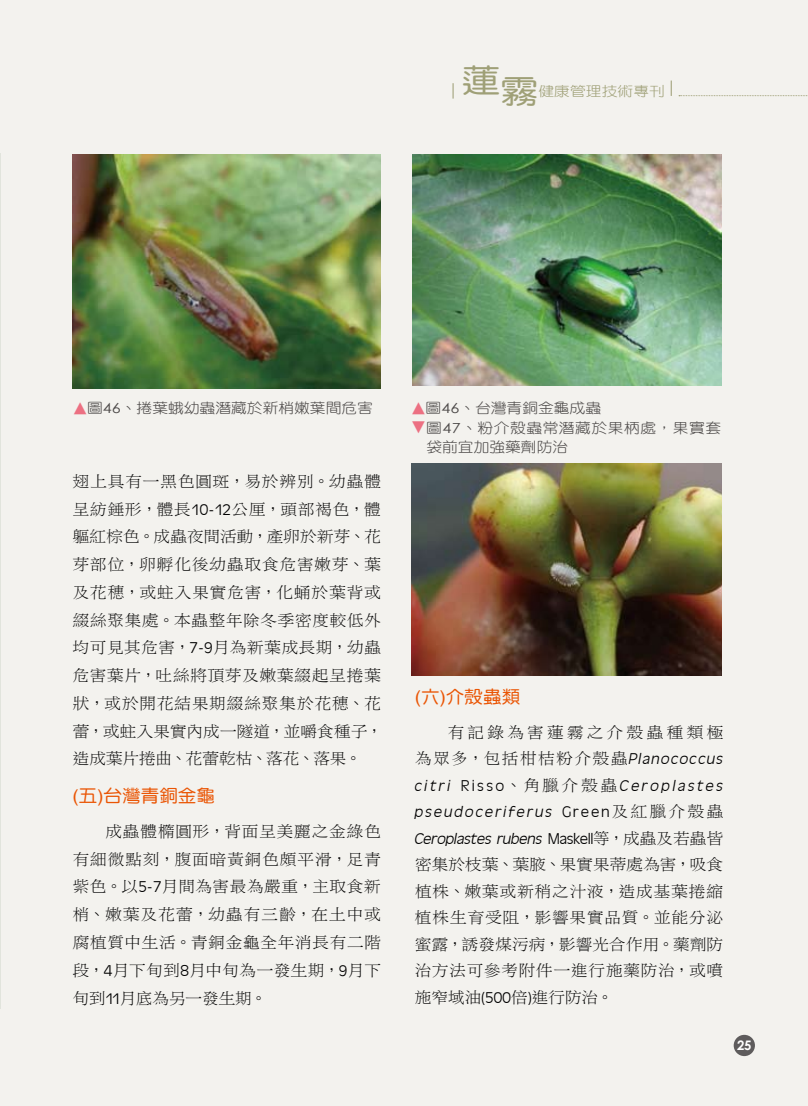
<style>
.page{position:relative;width:808px;height:1106px;background:#f3f2ee}
.page>*{position:absolute;margin:0;border:0;box-sizing:border-box;transform-origin:0 0}
.t1{font:32.4px "DF Yuan Std W5";color:#9fa077;scale:1.17 1}
.t2{font:17.7px "DF Yuan Std W5";color:#ea5504;scale:1.05 1}
.t3{font:16.2px/27.8px "DF Li Song Std W3";letter-spacing:.01em;color:#000;text-align:justify;scale:1.06 1}
.t4{font:italic 16.2px/26.5px "Antique Oli T Ligh";color:#000;scale:1.04 1}
.t5{font:16.2px/26.4px "DF Li Song Std W3";letter-spacing:.155em;color:#000;text-align:right;scale:1.06 1}
.t6{font:14.1px "DF Yuan Std W3";color:#4c4948;scale:1.11 1}
.t7{font:14.1px/19.5px "DF Yuan Std W3";letter-spacing:.035em;color:#4c4948;scale:1.11 1}
.t8{font:13.5px "DF Yuan Std W3";letter-spacing:.005em;color:#9fa077;scale:1.17 1}
.t9{font:700 13.2px "Century Gothic";color:#fff}
.s1{font-size:15.75px;color:#ec7082}
.s2{font-family:"Century Gothic";font-size:13.95px}
.s3{font-family:"DF Hei Std W3"}
.s4{font-family:"Antique Oli T Ligh"}
.s5{font-family:"Helvetica"}
.s6{font-family:"Antique Oli T Ligh";font-style:italic}
.s7{font-style:normal}
.s8{font-family:"DF Hei Std W3";font-style:normal}
.s9{font-family:"DF Li Song Std W3";font-style:normal}
</style>
<div class="page">
<svg style="left:679px;top:95px;width:129px;height:1px"></svg>
<svg style="left:671px;top:81px;width:1px;height:15px"></svg>
<svg style="left:453px;top:83px;width:1px;height:16px"></svg>
<div style="left:734px;top:1034px;width:21px;height:22px;background:#5e5c5c;border-radius:50%"></div>
<hr style="left:0;top:153px;width:1px;height:855px;background:#e1e4dc">
<img style="left:73px;top:154px;width:307px;height:234px">
<img style="left:413px;top:155px;width:309px;height:231px">
<img style="left:411px;top:464px;width:311px;height:211px">
<h1 class="t1" style="left:462px;top:68px;width:66px">蓮霧</h1>
<p class="t8" style="left:538px;top:84px;width:110px">健康管理技術專刊</p>
<p class="t6" style="left:73px;top:400px;width:272px"><span class="s1">▲</span>圖<span class="s2">46</span>、捲葉蛾幼蟲潛藏於新梢嫩葉間危害</p>
<p class="t6" style="left:411px;top:400px;width:172px"><span class="s1">▲</span>圖<span class="s2">46</span>、台灣青銅金龜成蟲</p>
<p class="t7" style="left:426px;top:417px;width:267px;text-indent:-15px"><span class="s1">▼</span>圖<span class="s2">47</span>、粉介殼蟲常潛藏於果柄處，果實套袋前宜加強藥劑防治</p>
<p class="t3" style="left:72px;top:467px;width:294px">翅上具有一黑色圓斑<span class="s3">，</span>易於辨別<span class="s3">。</span>幼蟲體呈紡錘形<span class="s3">，</span>體長<span class="s4">10-12</span>公厘<span class="s3">，</span>頭部褐色<span class="s3">，</span>體軀紅棕色<span class="s3">。</span>成蟲夜間活動<span class="s3">，</span>產卵於新芽<span class="s3">、</span>花芽部位<span class="s3">，</span>卵孵化後幼蟲取食危害嫩芽<span class="s3">、</span>葉及花穗<span class="s3">，</span>或蛀入果實危害<span class="s3">，</span>化蛹於葉背或綴絲聚集處<span class="s3">。</span>本蟲整年除冬季密度較低外均可見其危害<span class="s3">，</span><span class="s4">7-9</span>月為新葉成長期<span class="s3">，</span>幼蟲危害葉片<span class="s3">，</span>吐絲將頂芽及嫩葉綴起呈捲葉狀<span class="s3">，</span>或於開花結果期綴絲聚集於花穗<span class="s3">、</span>花蕾<span class="s3">，</span>或蛀入果實內成一隧道<span class="s3">，</span>並嚼食種子<span class="s3">，</span>造成葉片捲曲<span class="s3">、</span>花蕾乾枯<span class="s3">、</span>落花<span class="s3">、</span>落果<span class="s3">。</span></p>
<p class="t2" style="left:73px;top:785px;width:137px"><span class="s5">(</span>五<span class="s5">)</span>台灣青銅金龜</p>
<p class="t3" style="left:72px;top:817px;width:293px;text-indent:33px">成蟲體橢圓形<span class="s3">，</span>背面呈美麗之金綠色有細微點刻<span class="s3">，</span>腹面暗黃銅色頗平滑<span class="s3">，</span>足青紫色<span class="s3">。</span>以<span class="s4">5-7</span>月間為害最為嚴重<span class="s3">，</span>主取食新梢<span class="s3">、</span>嫩葉及花蕾<span class="s3">，</span>幼蟲有三齡<span class="s3">，</span>在土中或腐植質中生活<span class="s3">。</span>青銅金龜全年消長有二階段<span class="s3">，</span><span class="s4">4</span>月下旬到<span class="s4">8</span>月中旬為一發生期<span class="s3">，</span><span class="s4">9</span>月下旬到<span class="s4">11</span>月底為另一發生期<span class="s3">。</span></p>
<p class="t2" style="left:415px;top:687px;width:102px"><span class="s5">(</span>六<span class="s5">)</span>介殼蟲類</p>
<p class="t5" style="left:415px;top:718px;width:295px">有記錄為害蓮霧之介殼蟲種類極<br>為眾多<span class="s3">，</span>包括柑桔粉介殼蟲<span class="s6">Planococcus</span></p>
<p class="t4" style="left:414px;top:772px;width:301px">citri <span class="s7">R i s s o</span><span class="s8">、</span><span class="s9">角臘介殼蟲</span>Ceroplastes pseudoceriferus <span class="s7">G r e e n</span> <span class="s9">及紅臘介殼蟲<br></span>Ceroplastes rubens <span class="s7">Maskell</span><span class="s9">等</span><span class="s8">，</span><span class="s9">成蟲及若蟲皆</span></p>
<p class="t3" style="left:414px;top:851px;width:293px;line-height:26.5px">密集於枝葉<span class="s3">、</span>葉腋<span class="s3">、</span>果實果蒂處為害<span class="s3">，</span>吸食植株<span class="s3">、</span>嫩葉或新稍之汁液<span class="s3">，</span>造成基葉捲縮植株生育受阻<span class="s3">，</span>影響果實品質<span class="s3">。</span>並能分泌蜜露<span class="s3">，</span>誘發煤污病<span class="s3">，</span>影響光合作用<span class="s3">。</span>藥劑防治方法可參考附件一進行施藥防治<span class="s3">，</span>或噴施窄域油<span class="s4">(500</span>倍<span class="s4">)</span>進行防治<span class="s3">。</span></p>
<p class="t9" style="left:737px;top:1037px;width:16px">25</p>
</div>
